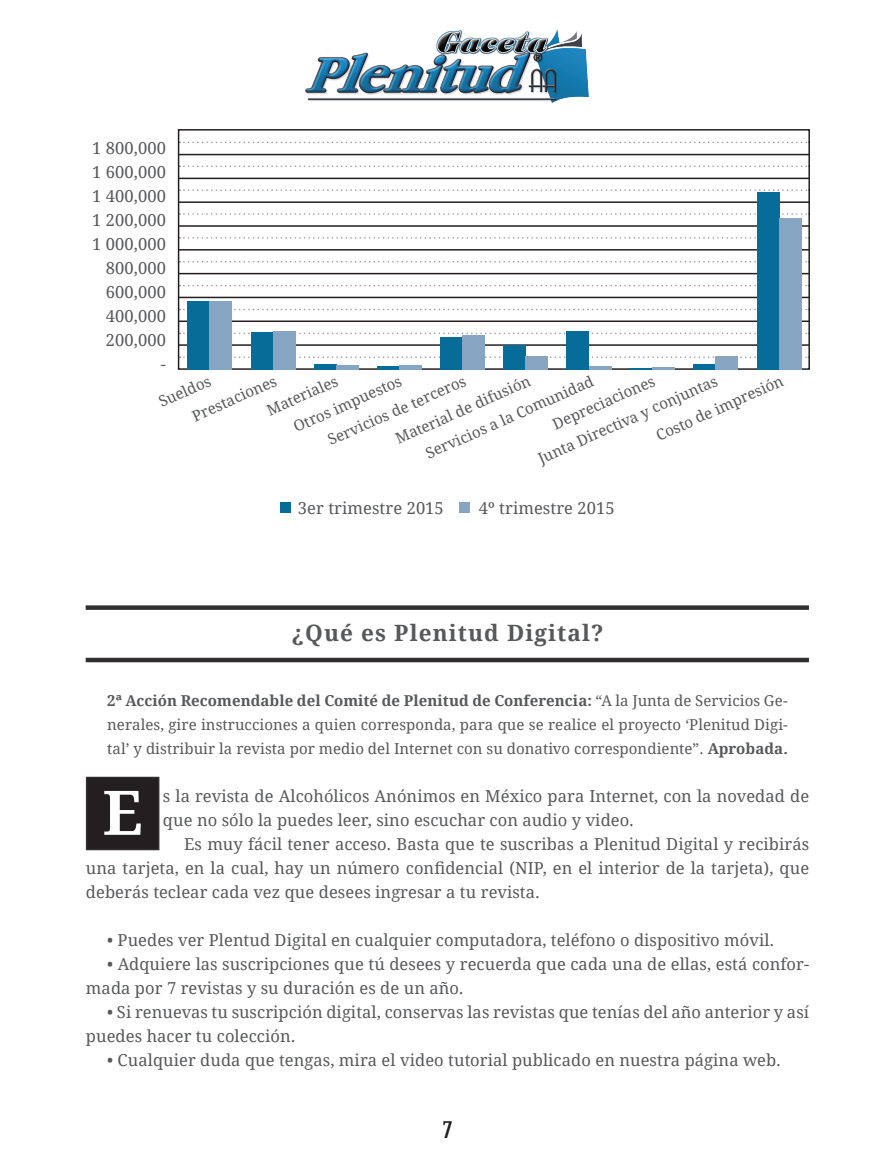
<style>
.page{position:relative;width:894px;height:1171px;background:#fff}
.page>*{position:absolute;margin:0;border:0;box-sizing:border-box;transform-origin:0 0}
._03__Frase_Reflexiva{font:700 61.5px "Droid Serif";color:#fff}
.t1{font:500 24px "Hagin Caps";color:#231f20}
._01__Titulo{font:700 22.5px "Droid Serif";letter-spacing:.05em;color:#57585a}
._02__Cuerpo_de_Texto{font:16.5px/24px "Droid Serif";letter-spacing:.005em;color:#57585a}
._02__Cuerpo_de_Texto-2{font:15px/24px "Droid Serif";letter-spacing:.005em;color:#57585a;text-align:justify}
._06__INTERIOR_tabla{font:15px "Droid Serif";color:#57585a}
.s1{font-weight:700}
</style>
<div class="page">
<svg style="left:177px;top:129px;width:633px;height:241px"></svg>
<div style="left:251px;top:332px;width:22px;height:38px;background:#076d98"></div>
<div style="left:187px;top:302px;width:22px;height:68px;background:#076d98"></div>
<div style="left:273px;top:331px;width:22px;height:39px;background:#86a5c2"></div>
<div style="left:209px;top:302px;width:23px;height:68px;background:#86a5c2"></div>
<div style="left:503px;top:346px;width:22px;height:24px;background:#076d98"></div>
<div style="left:525px;top:356px;width:23px;height:14px;background:#86a5c2"></div>
<hr style="left:377px;top:367px;width:22px;height:3px;background:#076d98">
<hr style="left:399px;top:366px;width:22px;height:4px;background:#86a5c2">
<hr style="left:629px;top:368px;width:23px;height:2px;background:#076d98">
<hr style="left:652px;top:367px;width:22px;height:3px;background:#86a5c2">
<div style="left:314px;top:365px;width:22px;height:5px;background:#076d98"></div>
<hr style="left:336px;top:366px;width:22px;height:4px;background:#86a5c2">
<div style="left:566px;top:331px;width:23px;height:39px;background:#076d98"></div>
<hr style="left:589px;top:367px;width:22px;height:3px;background:#86a5c2">
<div style="left:440px;top:338px;width:22px;height:32px;background:#076d98"></div>
<div style="left:462px;top:336px;width:22px;height:34px;background:#86a5c2"></div>
<div style="left:692px;top:365px;width:23px;height:5px;background:#076d98"></div>
<div style="left:757px;top:192px;width:22px;height:178px;background:#076d98"></div>
<div style="left:715px;top:356px;width:22px;height:14px;background:#86a5c2"></div>
<div style="left:779px;top:218px;width:22px;height:152px;background:#86a5c2"></div>
<div style="left:86px;top:605px;width:722px;height:5px;background:#312f30"></div>
<hr style="left:86px;top:658px;width:722px;height:4px;background:#312f30">
<div style="left:280px;top:503px;width:11px;height:10px;background:#076d98"></div>
<div style="left:459px;top:503px;width:10px;height:10px;background:#86a5c2"></div>
<img style="left:305px;top:29px;width:284px;height:74px">
<div style="left:87px;top:778px;width:72px;height:72px;background:#231f20"></div>
<div style="left:86px;top:777px;width:73px;height:73px;border:2px solid #312f30"></div>
<p class="_02__Cuerpo_de_Texto" style="left:92px;top:136px;width:75px">1 800,000</p>
<p class="_02__Cuerpo_de_Texto" style="left:92px;top:160px;width:75px">1 600,000</p>
<p class="_02__Cuerpo_de_Texto" style="left:92px;top:184px;width:75px">1 400,000</p>
<p class="_02__Cuerpo_de_Texto" style="left:92px;top:208px;width:75px">1 200,000</p>
<p class="_02__Cuerpo_de_Texto" style="left:92px;top:232px;width:75px">1 000,000</p>
<p class="_02__Cuerpo_de_Texto" style="left:106px;top:256px;width:61px">800,000</p>
<p class="_02__Cuerpo_de_Texto" style="left:106px;top:280px;width:61px">600,000</p>
<p class="_02__Cuerpo_de_Texto" style="left:106px;top:304px;width:61px">400,000</p>
<p class="_02__Cuerpo_de_Texto" style="left:106px;top:328px;width:61px">200,000</p>
<p class="_02__Cuerpo_de_Texto" style="left:161px;top:352px;width:7px">-</p>
<p class="_06__INTERIOR_tabla" style="left:422px;top:445px;width:183px;rotate:-24deg">Servicios a la Comunidad</p>
<p class="_06__INTERIOR_tabla" style="left:653px;top:427px;width:139px;rotate:-24deg">Costo de impresión</p>
<p class="_06__INTERIOR_tabla" style="left:392px;top:431px;width:147px;rotate:-24deg">Material de difusión</p>
<p class="_06__INTERIOR_tabla" style="left:535px;top:451px;width:196px;rotate:-24deg">Junta Directiva y conjuntas</p>
<p class="_06__INTERIOR_tabla" style="left:156px;top:394px;width:57px;rotate:-24deg">Sueldos</p>
<p class="_06__INTERIOR_tabla" style="left:290px;top:419px;width:118px;rotate:-24deg">Otros impuestos</p>
<p class="_06__INTERIOR_tabla" style="left:264px;top:402px;width:77px;rotate:-24deg">Materiales</p>
<p class="_06__INTERIOR_tabla" style="left:549px;top:416px;width:112px;rotate:-24deg">Depreciaciones</p>
<p class="_06__INTERIOR_tabla" style="left:325px;top:432px;width:150px;rotate:-24deg">Servicios de terceros</p>
<p class="_06__INTERIOR_tabla" style="left:189px;top:408px;width:92px;rotate:-24deg">Prestaciones</p>
<p class="_02__Cuerpo_de_Texto" style="left:298px;top:496px;width:147px">3er trimestre 2015</p>
<p class="_02__Cuerpo_de_Texto" style="left:479px;top:496px;width:137px">4º trimestre 2015</p>
<p class="_01__Titulo" style="left:291px;top:619px;width:313px">¿Qué es Plenitud Digital?</p>
<p class="_02__Cuerpo_de_Texto-2" style="left:107px;top:689px;width:682px"><span class="s1">2ª Acción Recomendable del Comité de Plenitud de Conferencia:</span> “A la Junta de Servicios Ge&shy;nerales, gire instrucciones a quien corresponda, para que se realice el proyecto ‘Plenitud Digi&shy;tal’ y distribuir la revista por medio del Internet con su donativo correspondiente”. <span class="s1">Aprobada.</span></p>
<p class="_02__Cuerpo_de_Texto" style="left:163px;top:784px;width:647px">s la revista de Alcohólicos Anónimos en México para Internet, con la novedad de que no sólo la puedes leer, sino escuchar con audio y video.</p>
<p class="_02__Cuerpo_de_Texto" style="left:86px;top:832px;width:724px;text-align:justify;text-indent:98px">Es muy fácil tener acceso. Basta que te suscribas a Plenitud Digital y recibirás una tarjeta, en la cual, hay un número confidencial (NIP, en el interior de la tarjeta), que deberás teclear cada vez que desees ingresar a tu revista.</p>
<p class="_02__Cuerpo_de_Texto" style="left:107px;top:928px;width:668px">• Puedes ver Plentud Digital en cualquier computadora, teléfono o dispositivo móvil.</p>
<p class="_02__Cuerpo_de_Texto" style="left:86px;top:952px;width:724px;text-indent:21px">• Adquiere las suscripciones que tú desees y recuerda que cada una de ellas, está confor&shy;mada por 7 revistas y su duración es de un año.</p>
<p class="_02__Cuerpo_de_Texto" style="left:86px;top:1000px;width:724px;text-indent:21px">• Si renuevas tu suscripción digital, conservas las revistas que tenías del año anterior y así puedes hacer tu colección.</p>
<p class="_02__Cuerpo_de_Texto" style="left:107px;top:1048px;width:675px">• Cualquier duda que tengas, mira el video tutorial publicado en nuestra página web.</p>
<p class="_03__Frase_Reflexiva" style="left:103px;top:775px;width:42px">E</p>
<h2 class="t1" style="left:443px;top:1114px;width:11px">7</h2>
</div>
